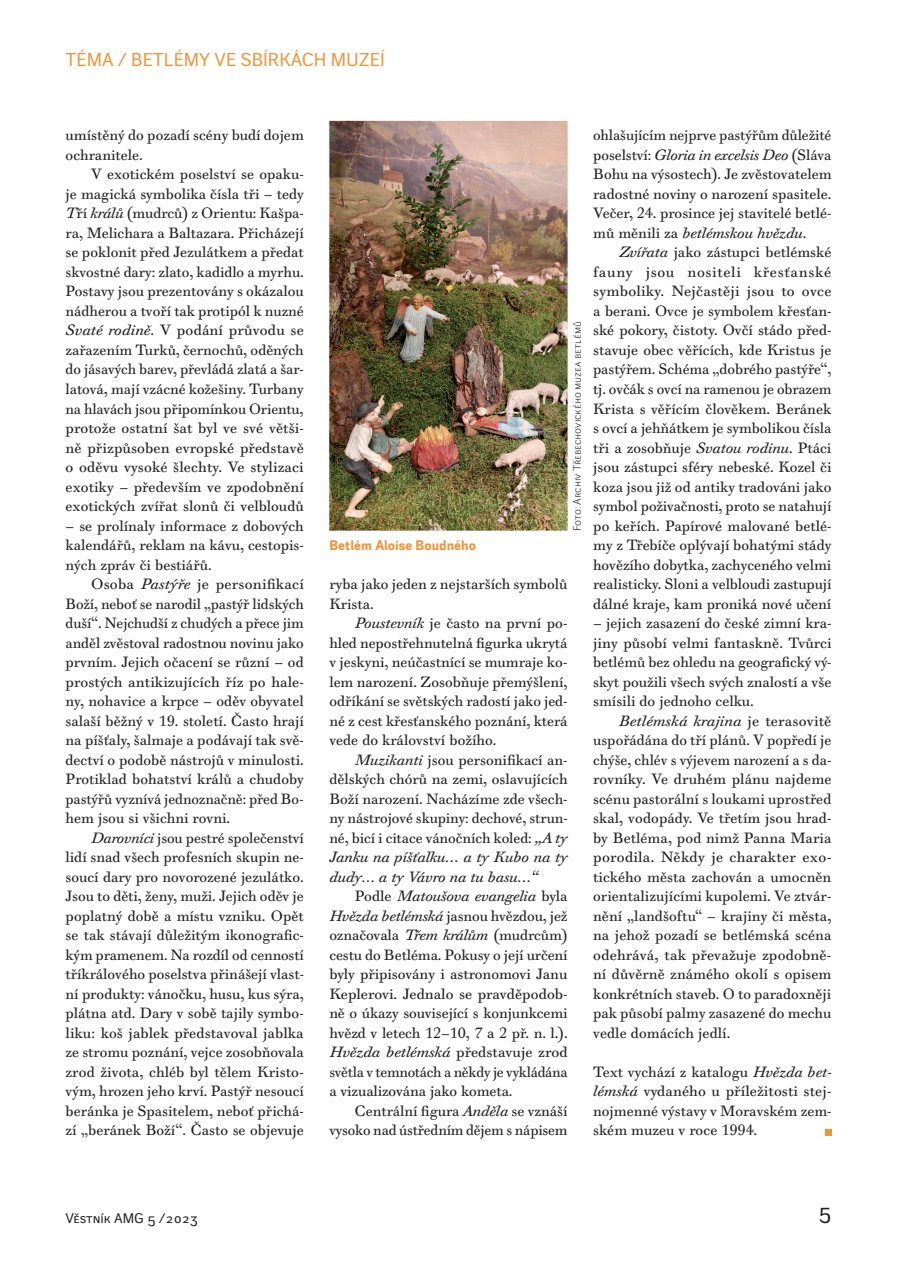
<style>
.page{position:relative;width:897px;height:1267px;background:#fff}
.page>*{position:absolute;margin:0;border:0;box-sizing:border-box;transform-origin:0 0}
.t1{font:21px "Walbaum Grotesk Text";color:#231f20}
.t2{font:18px "Walbaum Grotesk Text";color:#f69239}
.t3{font:14.25px/19.5px "Walbaum 10 Pro";color:#231f20;text-align:justify}
.t4{font:700 13.5px "Walbaum Grotesk Text";color:#f69239}
.t5{font:13.5px "Walbaum Grotesk Text";color:#231f20}
.t6{font:10.5px "Walbaum Grotesk";color:#231f20}
.s1{font-style:italic}
</style>
<div class="page">
<img style="left:329px;top:121px;width:238px;height:409px">
<svg style="left:825px;top:1129px;width:6px;height:6px"></svg>
<p class="t2" style="left:66px;top:50px;width:320px">TÉMA / BETLÉMY VE SBÍRKÁCH M UZEÍ</p>
<p class="t3" style="left:66px;top:126px;width:240px">umístěný do pozadí scény budí dojem ochranitele.</p>
<p class="t3" style="left:66px;top:165px;width:240px;text-indent:26px">V exotickém poselství se opaku&shy;je magická symbolika čísla tři – tedy <span class="s1">T</span>ří <span class="s1">králů</span> (mudrců) z Orientu: Kašpa&shy;ra, Melichara a Baltazara. Přicházejí se poklonit před Jezulátkem a předat skvostné dary: zlato, kadidlo a myrhu.<br>Postavy jsou prezentovány s okázalou nádherou a tvoří tak protipól k nuzné <span class="s1">Svaté rodině</span>. V podání průvodu se zařazením Turků, černochů, oděných do jásavých barev, převládá zlatá a šar&shy;latová, mají vzácné kožešiny. Turbany na hlavách jsou připomínkou Orientu, protože ostatní šat byl ve své větši&shy;ně přizpůsoben evropské představě o oděvu vysoké šlechty. Ve stylizaci exotiky – především ve zpodobnění exotických zvířat slonů či velbloudů</p>
<p class="t3" style="left:66px;top:516px;width:240px">– se prolínaly informace z dobových kalendářů, reklam na kávu, cestopis&shy;ných zpráv či bestiářů.</p>
<p class="t3" style="left:66px;top:574px;width:240px;text-indent:26px">Osoba <span class="s1">Pastýře</span> je personifikací Boží, neboť se narodil „pastýř lidských duší“. Nejchudší z chudých a přece jim anděl zvěstoval radostnou novinu jako prvním. Jejich očacení se různí – od prostých antikizujících říz po hale&shy;ny, nohavice a krpce – oděv obyvatel salaší běžný v 19. století. Často hrají na píšťaly, šalmaje a podávají tak svě&shy;dectví o podobě nástrojů v minulosti.<br>Protiklad bohatství králů a chudoby pastýřů vyznívá jednoznačně: před Bo&shy;hem jsou si všichni rovni.</p>
<p class="t3" style="left:66px;top:828px;width:240px;text-indent:26px"><span class="s1">Darovníci</span> jsou pestré společenství lidí snad všech profesních skupin ne&shy;soucí dary pro novorozené jezulátko.<br>Jsou to děti, ženy, muži. Jejich oděv je poplatný době a místu vzniku. Opět se tak stávají důležitým ikonografic&shy;kým pramenem. Na rozdíl od cenností tříkrálového poselstva přinášejí vlast&shy;ní produkty: vánočku, husu, kus sýra, plátna atd. Dary v sobě tajily symbo&shy;liku: koš jablek představoval jablka ze stromu poznání, vejce zosobňovala zrod života, chléb byl tělem Kristo&shy;vým, hrozen jeho krví. Pastýř nesoucí beránka je Spasitelem, neboť přichá&shy;zí „beránek Boží“. Často se objevuje</p>
<p class="t4" style="left:329px;top:537px;width:148px">Betlém Aloise Boudného</p>
<p class="t6" style="left:571px;top:531px;width:211px;rotate:-90deg">Foto: Archiv Třebechovického muzea betlémů</p>
<p class="t3" style="left:329px;top:574px;width:239px">ryba jako jeden z nejstarších symbolů<br>Krista.</p>
<p class="t3" style="left:329px;top:613px;width:240px;text-indent:26px"><span class="s1">Poustevník</span> je často na první po&shy;hled nepostřehnutelná figurka ukrytá v jeskyni, neúčastnící se mumraje ko&shy;lem narození. Zosobňuje přemýšlení, odříkání se světských radostí jako jed&shy;né z cest křesťanského poznání, která vede do království božího.</p>
<p class="t3" style="left:329px;top:750px;width:240px;text-indent:26px"><span class="s1">Muzikanti</span> jsou personifikací an&shy;dělských chórů na zemi, oslavujících Boží narození. Nacházíme zde všech&shy;ny nástrojové skupiny: dechové, strun&shy;né, bicí i citace vánočních koled: <span class="s1">„A ty Janku na píšťalku… a ty Kubo na ty dudy… a ty Vávro na tu basu…“</span></p>
<p class="t3" style="left:329px;top:886px;width:240px;text-indent:26px">Podle <span class="s1">Matoušova evangelia</span> byla <span class="s1">Hvězda betlémská</span> jasnou hvězdou, jež označovala <span class="s1">Třem králům</span> (mudrcům) cestu do Betléma. Pokusy o její určení byly připisovány i astronomovi Janu Keplerovi. Jednalo se pravděpodob&shy;ně o úkazy související s konjunkcemi hvězd v letech 12–10, 7 a 2 př. n. l.).<br><span class="s1">Hvězda betlémská</span> představuje zrod světla v temnotách a někdy je vykládána a vizualizována jako kometa.</p>
<p class="t3" style="left:329px;top:1101px;width:240px;text-align:right">Centrální figura <span class="s1">Anděla</span> se vznáší vysoko nad ústředním dějem s nápisem</p>
<p class="t3" style="left:593px;top:126px;width:240px">ohlašujícím nejprve pastýřům důležité poselství: <span class="s1">Gloria in excelsis Deo</span> (Sláva Bohu na výsostech). Je zvěstovatelem radostné noviny o narození spasitele.<br>Večer, 24. prosince jej stavitelé betlé&shy;mů měnili za <span class="s1">betlémskou hvězdu</span>.</p>
<p class="t3" style="left:593px;top:243px;width:240px;text-indent:26px"><span class="s1">Zvířata</span> jako zástupci betlémské fauny jsou nositeli křesťanské symboliky. Nejčastěji jsou to ovce a berani. Ovce je symbolem křesťan&shy;ské pokory, čistoty. Ovčí stádo před&shy;stavuje obec věřících, kde Kristus je pastýřem. Schéma „dobrého pastýře“, tj. ovčák s ovcí na ramenou je obrazem Krista s věřícím člověkem. Beránek s ovcí a jehňátkem je symbolikou čísla tři a zosobňuje <span class="s1">Svatou rodinu</span>. Ptáci jsou zástupci sféry nebeské. Kozel či koza jsou již od antiky tradováni jako symbol poživačnosti, proto se natahují po keřích. Papírové malované betlé&shy;my z Třebíče oplývají bohatými stády hovězího dobytka, zachyceného velmi realisticky. Sloni a velbloudi zastupují dálné kraje, kam proniká nové učení</p>
<p class="t3" style="left:593px;top:613px;width:240px">– jejich zasazení do české zimní kra&shy;jiny působí velmi fantaskně. Tvůrci betlémů bez ohledu na geografický vý&shy;skyt použili všech svých znalostí a vše smísili do jednoho celku.</p>
<p class="t3" style="left:593px;top:711px;width:240px;text-indent:26px"><span class="s1">Betlémská krajina</span> je terasovitě uspořádána do tří plánů. V popředí je chýše, chlév s výjevem narození a s da&shy;rovníky. Ve druhém plánu najdeme scénu pastorální s loukami uprostřed skal, vodopády. Ve třetím jsou hrad&shy;by Betléma, pod nimž Panna Maria porodila. Někdy je charakter exo&shy;tického města zachován a umocněn orientalizujícími kupolemi. Ve ztvár&shy;nění „landšoftu“ – krajiny či města, na jehož pozadí se betlémská scéna odehrává, tak převažuje zpodobně&shy;ní důvěrně známého okolí s opisem konkrétních staveb. O to paradoxněji pak působí palmy zasazené do mechu vedle domácích jedlí.</p>
<p class="t3" style="left:593px;top:1062px;width:240px">Text vychází z katalogu <span class="s1">Hvězda bet&shy;lémská</span> vydaného u příležitosti stej&shy;nojmenné výstavy v Moravském zem&shy;ském muzeu v roce 1994<span class="s1">.</span></p>
<p class="t5" style="left:66px;top:1210px;width:134px">VĚSTNÍK AMG 5 /2023</p>
<h1 class="t1" style="left:818px;top:1203px;width:14px">5</h1>
</div>
